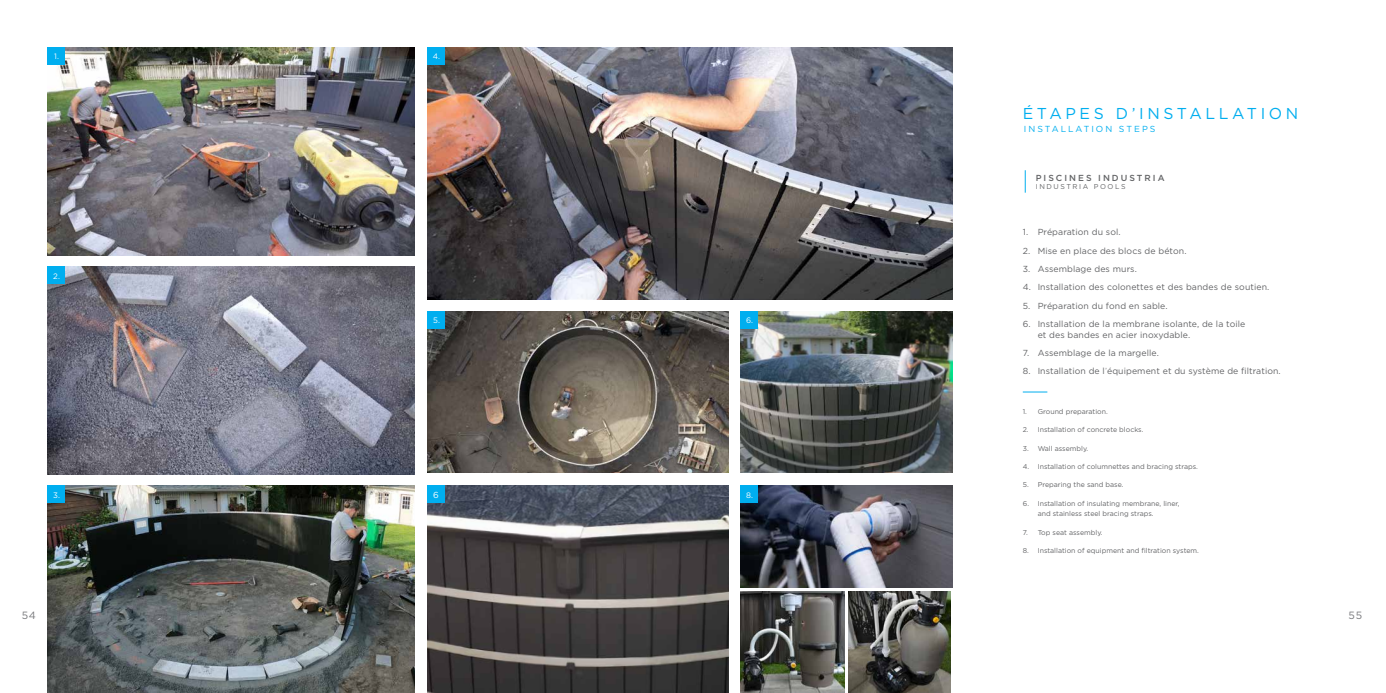
<style>
.page{position:relative;width:1386px;height:693px;background:#fff}
.page>*{position:absolute;margin:0;border:0;box-sizing:border-box;transform-origin:0 0}
.t1{font:15.75px "Gotham";letter-spacing:.23em;color:#00aeef}
.t2{font:10.5px "Gotham";color:#77787b}
.t3{font:8.75px/10.5px "Gotham";letter-spacing:.01em;color:#636466}
.t4{font:8.75px "Gotham";letter-spacing:.23em;color:#00aeef}
.t5{font:500 8.75px "Gotham";letter-spacing:.23em;color:#636466}
.t6{font:8.75px "Gotham";color:#fff}
.t7{font:7.88px "Gotham";color:#fff}
.t8{font:7px/10.5px "Gotham";color:#636466}
.t9{font:7px "Gotham";letter-spacing:.23em;color:#636466}
.s1{font-weight:300}
</style>
<div class="page">
<svg style="left:1025px;top:170px;width:1px;height:23px"></svg>
<svg style="left:1023px;top:392px;width:24px;height:1px"></svg>
<img style="left:740px;top:311px;width:213px;height:161px">
<div style="left:740px;top:311px;width:18px;height:18px;background:#00aeef"></div>
<img style="left:740px;top:592px;width:104px;height:101px">
<img style="left:740px;top:486px;width:213px;height:101px">
<img style="left:849px;top:592px;width:101px;height:101px">
<div style="left:740px;top:486px;width:18px;height:17px;background:#00aeef"></div>
<img style="left:47px;top:486px;width:368px;height:207px">
<img style="left:427px;top:486px;width:301px;height:207px">
<div style="left:47px;top:486px;width:18px;height:17px;background:#00aeef"></div>
<img style="left:47px;top:267px;width:368px;height:207px">
<img style="left:47px;top:47px;width:368px;height:208px">
<img style="left:427px;top:47px;width:526px;height:252px">
<div style="left:47px;top:47px;width:18px;height:18px;background:#00aeef"></div>
<div style="left:427px;top:47px;width:17px;height:18px;background:#00aeef"></div>
<div style="left:47px;top:267px;width:18px;height:17px;background:#00aeef"></div>
<img style="left:427px;top:311px;width:301px;height:161px">
<div style="left:427px;top:486px;width:17px;height:17px;background:#00aeef"></div>
<div style="left:427px;top:311px;width:17px;height:18px;background:#00aeef"></div>
<p class="t7" style="left:54px;top:52px;width:6px">1.</p>
<p class="t7" style="left:433px;top:52px;width:9px">4.</p>
<p class="t7" style="left:53px;top:271px;width:8px">2.</p>
<p class="t7" style="left:433px;top:316px;width:8px">5.</p>
<p class="t7" style="left:746px;top:316px;width:9px">6.</p>
<p class="t6" style="left:433px;top:490px;width:7px">6</p>
<p class="t7" style="left:53px;top:490px;width:8px">3.</p>
<p class="t7" style="left:746px;top:490px;width:8px">8.</p>
<h1 class="t1" style="left:1023px;top:104px;width:277px">ÉTAPES D’INSTALLATION</h1>
<p class="t4" style="left:1024px;top:124px;width:133px">INSTALLATION STEPS</p>
<p class="t5" style="left:1036px;top:172px;width:130px">PISCINES INDUSTRIA</p>
<p class="t9" style="left:1036px;top:182px;width:91px">INDUSTRIA POOLS</p>
<p class="t3" style="left:1023px;top:227px;width:99px">1. Préparation du sol.</p>
<p class="t3" style="left:1023px;top:245px;width:165px">2. Mise en place des blocs de béton.</p>
<p class="t3" style="left:1023px;top:264px;width:116px">3. Assemblage des murs.</p>
<p class="t3" style="left:1023px;top:282px;width:248px">4. Installation des colonettes et des bandes de soutien.</p>
<p class="t3" style="left:1023px;top:300px;width:146px">5. Préparation du fond en sable.</p>
<p class="t3" style="left:1038px;top:319px;width:209px;text-indent:-15px">6. Installation de la membrane isolante, de la toile et des bandes en acier inoxydable.</p>
<p class="t3" style="left:1023px;top:348px;width:138px">7. Assemblage de la margelle.</p>
<p class="t3" style="left:1023px;top:366px;width:259px">8. Installation de l<span class="s1">’</span>équipement et du système de filtration.</p>
<p class="t8" style="left:1023px;top:406px;width:87px">1. Ground preparation.</p>
<p class="t8" style="left:1023px;top:424px;width:122px">2. Installation of concrete blocks.</p>
<p class="t8" style="left:1023px;top:443px;width:67px">3. Wall assembly.</p>
<p class="t8" style="left:1023px;top:461px;width:177px">4. Installation of columnettes and bracing straps.</p>
<p class="t8" style="left:1023px;top:480px;width:102px">5. Preparing the sand base.</p>
<p class="t8" style="left:1038px;top:498px;width:143px;text-indent:-15px">6. Installation of insulating membrane, liner, and stainless steel bracing straps.</p>
<p class="t8" style="left:1023px;top:527px;width:81px">7. Top seat assembly.</p>
<p class="t8" style="left:1023px;top:545px;width:178px">8. Installation of equipment and filtration system.</p>
<p class="t2" style="left:22px;top:608px;width:16px">54</p>
<p class="t2" style="left:1349px;top:608px;width:15px">55</p>
</div>
